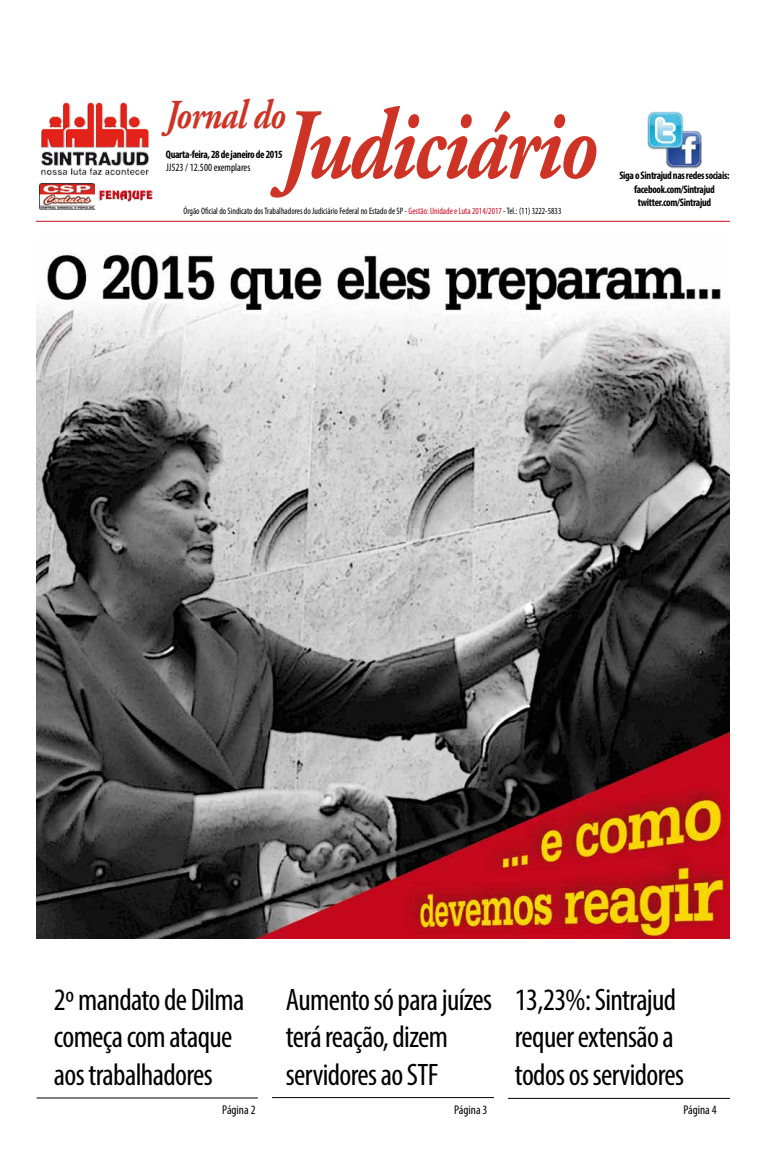
<style>
.page{position:relative;width:766px;height:1149px;background:#fff}
.page>*{position:absolute;margin:0;border:0;box-sizing:border-box;transform-origin:0 0}
.t1{font:italic 700 100px "Adobe Garamond Pro";letter-spacing:-.02em;color:#ce3425;scale:.81 1}
.t2{font:italic 700 41px "Adobe Garamond Pro";letter-spacing:-.02em;color:#ce3425;scale:.81 1}
.t3{font:condensed 31.2px/37.4px "Myriad Pro";letter-spacing:-.02em;color:#000}
.t4{font:condensed 12.7px "Myriad Pro";color:#000}
.t5{font:700 condensed 11px/13.2px "Myriad Pro";letter-spacing:-.03em;color:#000;text-align:center;scale:.95 1}
.t6{font:700 condensed 11px "Myriad Pro";letter-spacing:-.03em;color:#000;scale:.96 1}
.t7{font:condensed 11px "Myriad Pro";color:#000;scale:.95 1}
.t8{font:condensed 9.3px "Myriad Pro";color:#000;scale:.95 1}
.s1{color:#cd071e}
</style>
<div class="page">
<img style="left:36px;top:252px;width:693px;height:685px">
<img style="left:647px;top:111px;width:55px;height:57px">
<img style="left:40px;top:183px;width:55px;height:26px">
<img style="left:98px;top:190px;width:55px;height:12px">
<hr style="left:36px;top:221px;width:693px;height:1px;background:#cd071e">
<img style="left:41px;top:102px;width:108px;height:74px">
<hr style="left:37px;top:1097px;width:221px;height:1px;background:#000">
<hr style="left:272px;top:1096px;width:222px;height:1px;background:#000">
<hr style="left:508px;top:1097px;width:221px;height:1px;background:#000">
<h2 class="t2" style="left:166px;top:92px;width:149px">Jornal do</h2>
<h1 class="t1" style="left:281px;top:88px;width:392px">Judiciário</h1>
<p class="t8" style="left:183px;top:205px;width:399px">Órgão Oficial do Sindicato dos Trabalhadores do Judiciário Federal no Estado de SP - <span class="s1">Gestão: Unidade e Luta 2014/2017</span> - Tel.: (11) 3222-5833</p>
<p class="t6" style="left:166px;top:147px;width:123px">Quarta-feira, 28 de janeiro de 2015</p>
<p class="t7" style="left:166px;top:161px;width:90px">JJ523 / 12.500 exemplares</p>
<p class="t5" style="left:619px;top:169px;width:117px">Siga o Sintrajud nas redes sociais: facebook.com/Sintrajud twitter.com/Sintrajud</p>
<p class="t3" style="left:54px;top:980px;width:192px">2º mandato de Dilma começa com ataque aos trabalhadores</p>
<p class="t4" style="left:222px;top:1101px;width:35px">Página 2</p>
<p class="t3" style="left:286px;top:980px;width:208px">Aumento só para juízes terá reação, dizem servidores ao STF</p>
<p class="t4" style="left:454px;top:1101px;width:35px">Página 3</p>
<p class="t3" style="left:515px;top:980px;width:170px">13,23%: Sintrajud requer extensão a todos os servidores</p>
<p class="t4" style="left:683px;top:1101px;width:35px">Página 4</p>
</div>
